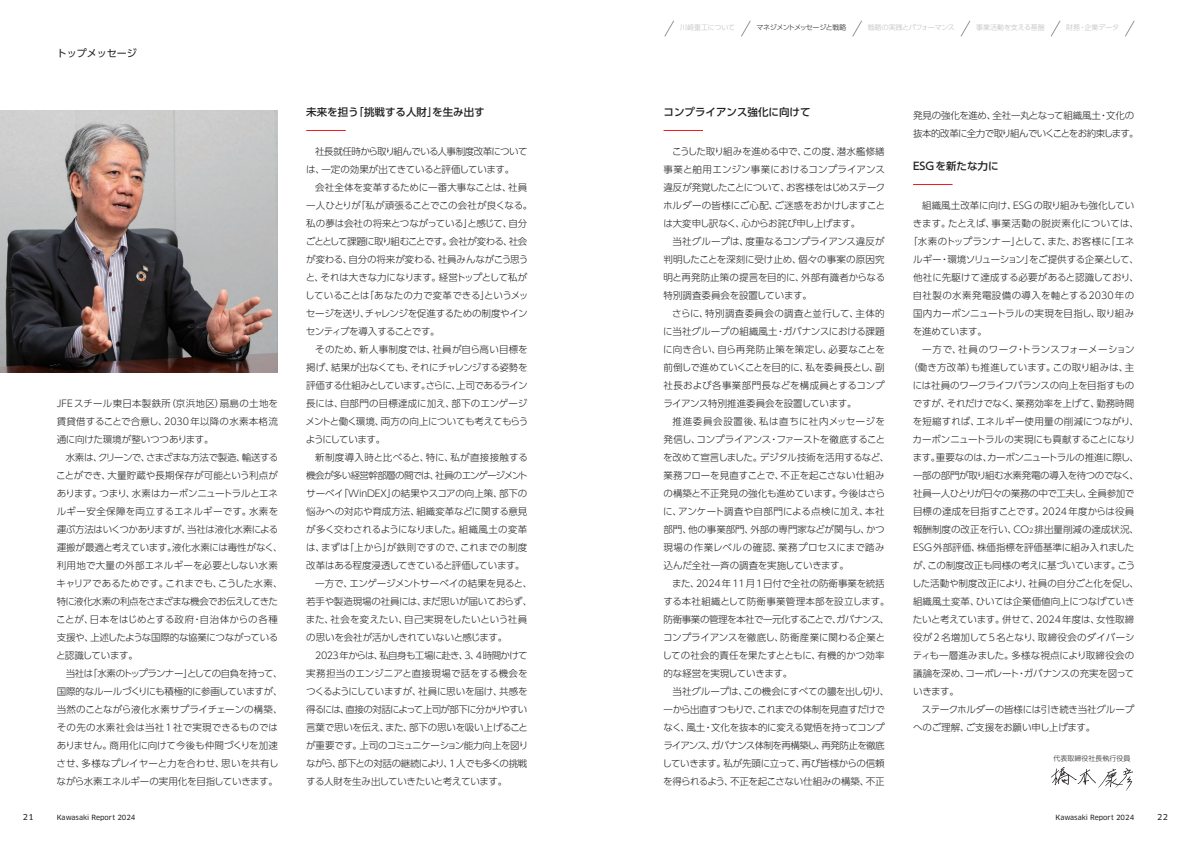
<style>
.page{position:relative;width:1191px;height:842px;background:#fff}
.page>*{position:absolute;margin:0;border:0;box-sizing:border-box;transform-origin:0 0}
.t1{font:500 10.5px "UD Shin Go Pro";color:#231f20}
.t2{font:10px "UD Shin Go Pro";color:#231f20}
.t3{font:300 9.5px/18px "UD Shin Go Pro";letter-spacing:-.02em;color:#231f20;text-align:justify}
.t4{font:300 9.5px/18px "UD Shin Go Pro";letter-spacing:-.045em;color:#231f20}
.t5{font:300 9.5px "UD Shin Go Pro";color:#231f20}
.t6{font:300 9.5px "UD Shin Go Pro";letter-spacing:-.04em;color:#231f20}
.t7{font:300 9.5px "UD Shin Go Pro";letter-spacing:.025em;color:#231f20}
.t8{font:300 9.5px "UD Shin Go Pro";letter-spacing:-.065em;color:#231f20}
.t9{font:300 9.5px "UD Shin Go Pro";letter-spacing:.01em;color:#231f20}
.t10{font:300 9.5px "UD Shin Go Pro";letter-spacing:.02em;color:#231f20}
.t11{font:300 9.5px "UD Shin Go Pro";letter-spacing:.04em;color:#231f20}
.t12{font:300 9.5px "UD Shin Go Pro";letter-spacing:-.08em;color:#231f20}
.t13{font:300 9.5px "UD Shin Go Pro";letter-spacing:-.055em;color:#231f20}
.t14{font:300 9.5px "UD Shin Go Pro";letter-spacing:-.05em;color:#231f20}
.t15{font:300 9.5px "UD Shin Go Pro";letter-spacing:.03em;color:#231f20}
.t16{font:300 9.5px "UD Shin Go Pro";letter-spacing:.015em;color:#231f20}
.t17{font:300 9.5px "UD Shin Go Pro";letter-spacing:.035em;color:#231f20}
.t18{font:8px "Clan Pro News";color:#231f20}
.t19{font:7px "Clan Pro News";color:#231f20}
.t20{font:300 7px "UD Shin Go Pro";letter-spacing:-.02em;color:#bcbdc0}
.t21{font:300 7px "UD Shin Go Pro";letter-spacing:-.065em;color:#231f20}
.t22{font:300 7px "UD Shin Go Pro";letter-spacing:-.055em;color:#bcbdc0}
.t23{font:300 7px "UD Shin Go Pro";color:#231f20}
.s1{font-size:6.7px}
</style>
<div class="page">
<img style="left:1051px;top:767px;width:82px;height:24px">
<hr style="left:306px;top:130px;width:40px;height:1px;background:#ee1d23">
<hr style="left:663px;top:130px;width:40px;height:1px;background:#ee1d23">
<hr style="left:913px;top:184px;width:39px;height:1px;background:#ee1d23">
<img style="left:0;top:111px;width:278px;height:261px">
<svg style="left:664px;top:21px;width:10px;height:16px"></svg>
<svg style="left:741px;top:21px;width:9px;height:16px"></svg>
<svg style="left:852px;top:21px;width:10px;height:16px"></svg>
<svg style="left:960px;top:21px;width:10px;height:16px"></svg>
<svg style="left:1051px;top:21px;width:9px;height:16px"></svg>
<svg style="left:1125px;top:21px;width:9px;height:16px"></svg>
<p class="t2" style="left:57px;top:45px;width:81px">トップメッセージ</p>
<p class="t3" style="left:57px;top:394px;width:223px">JFEスチール東日本製鉄所（京浜地区）扇島の土地を賃貸借することで合意し、2030年以降の水素本格流通に向けた環境が整いつつあります。</p>
<p class="t3" style="left:56px;top:448px;width:228px;text-align:left;text-indent:10px">水素は、クリーンで、さまざまな方法で製造、輸送することができ、大量貯蔵や長期保存が可能という利点があります。つまり、水素はカーボンニュートラルとエネルギー安全保障を両立するエネルギーです。水素を運ぶ方法はいくつかありますが、当社は液化水素による運搬が最適と考えています。液化水素には毒性がなく、利用地で大量の外部エネルギーを必要としない水素キャリアであるためです。これまでも、こうした水素、特に液化水素の利点をさまざまな機会でお伝えしてきたことが、日本をはじめとする政府・自治体からの各種支援や、上述したような国際的な協業につながっていると認識しています。</p>
<p class="t3" style="left:56px;top:664px;width:228px;text-align:left;text-indent:9px">当社は「水素のトップランナー」としての自負を持って、国際的なルールづくりにも積極的に参画していますが、当然のことながら液化水素サプライチェーンの構築、その先の水素社会は当社1社で実現できるものではありません。商用化に向けて今後も仲間づくりを加速させ、多様なプレイヤーと力を合わせ、思いを共有しながら水素エネルギーの実用化を目指していきます。</p>
<p class="t20" style="left:680px;top:22px;width:57px">川崎重工について</p>
<p class="t21" style="left:756px;top:22px;width:91px">マネジメントメッセージと戦略</p>
<p class="t22" style="left:868px;top:22px;width:89px">戦略の実践とパフォーマンス</p>
<p class="t20" style="left:976px;top:22px;width:70px">事業活動を支える基盤</p>
<p class="t20" style="left:1066px;top:22px;width:54px">財務・企業データ</p>
<p class="t1" style="left:306px;top:103px;width:180px">未来を担う「挑戦する人財」を生み出す</p>
<p class="t1" style="left:663px;top:103px;width:148px">コンプライアンス強化に向けて</p>
<p class="t4" style="left:306px;top:142px;width:223px;text-indent:9px">社長就任時から取り組んでいる人事制度改革については、一定の効果が出てきていると評価しています。</p>
<p class="t3" style="left:305px;top:178px;width:228px;text-align:left;text-indent:10px">会社全体を変革するために一番大事なことは、社員一人ひとりが「私が頑張ることでこの会社が良くなる。私の夢は会社の将来とつながっている」と感じて、自分ごととして課題に取り組むことです。会社が変わる、社会が変わる、自分の将来が変わる、社員みんながこう思うと、それは大きな力になります。経営トップとして私がしていることは「あなたの力で変革できる」というメッセージを送り、チャレンジを促進するための制度やインセンティブを導入することです。</p>
<p class="t3" style="left:306px;top:340px;width:224px;text-indent:10px">そのため、新人事制度では、社員が自ら高い目標を掲げ、結果が出なくても、それにチャレンジする姿勢を評価する仕組みとしています。さらに、上司であるライン長には、自部門の目標達成に加え、部下のエンゲージメントと働く環境、両方の向上についても考えてもらうようにしています。</p>
<p class="t17" style="left:315px;top:450px;width:214px">新制度導入時と比べると、特に、私が直接接触する</p>
<p class="t8" style="left:306px;top:468px;width:223px">機会が多い経営幹部層の間では、社員のエンゲージメント</p>
<p class="t3" style="left:306px;top:484px;width:223px">サーベイ「WinDEX」の結果やスコアの向上策、部下の</p>
<p class="t5" style="left:306px;top:504px;width:223px">悩みへの対応や育成方法、組織変革などに関する意見</p>
<p class="t3" style="left:306px;top:520px;width:223px">が多く交わされるようになりました。組織風土の変革</p>
<p class="t7" style="left:306px;top:540px;width:223px">は、まずは「上から」が鉄則ですので、これまでの制度</p>
<p class="t6" style="left:306px;top:558px;width:220px">改革はある程度浸透してきていると評価しています。</p>
<p class="t3" style="left:315px;top:574px;width:218px">一方で、エンゲージメントサーベイの結果を見ると、</p>
<p class="t3" style="left:306px;top:592px;width:227px">若手や製造現場の社員には、まだ思いが届いておらず、</p>
<p class="t10" style="left:306px;top:612px;width:223px">また、社会を変えたい、自己実現をしたいという社員</p>
<p class="t3" style="left:306px;top:628px;width:202px">の思いを会社が活かしきれていないと感じます。</p>
<p class="t8" style="left:315px;top:648px;width:214px">2023年からは、私自身も工場に赴き、3、4時間かけて</p>
<p class="t7" style="left:306px;top:666px;width:223px">実務担当のエンジニアと直接現場で話をする機会を</p>
<p class="t3" style="left:306px;top:682px;width:223px">つくるようにしていますが、社員に思いを届け、共感を</p>
<p class="t12" style="left:306px;top:702px;width:223px">得るには、直接の対話によって上司が部下に分かりやすい</p>
<p class="t3" style="left:306px;top:718px;width:223px">言葉で思いを伝え、また、部下の思いを吸い上げること</p>
<p class="t6" style="left:306px;top:738px;width:224px">が重要です。上司のコミュニケーション能力向上を図り</p>
<p class="t13" style="left:306px;top:756px;width:223px">ながら、部下との対話の継続により、1 人でも多くの挑戦</p>
<p class="t3" style="left:306px;top:772px;width:203px">する人財を生み出していきたいと考えています。</p>
<p class="t3" style="left:663px;top:142px;width:224px;text-indent:9px">こうした取り組みを進める中で、この度、潜水艦修繕事業と舶用エンジン事業におけるコンプライアンス違反が発覚したことについて、お客様をはじめステークホルダーの皆様にご心配、ご迷惑をおかけしますことは大変申し訳なく、心からお詫び申し上げます。</p>
<p class="t3" style="left:663px;top:232px;width:223px;text-indent:9px">当社グループは、度重なるコンプライアンス違反が判明したことを深刻に受け止め、個々の事案の原因究明と再発防止策の提言を目的に、外部有識者からなる特別調査委員会を設置しています。</p>
<p class="t3" style="left:663px;top:304px;width:223px;text-indent:9px">さらに、特別調査委員会の調査と並行して、主体的に当社グループの組織風土・ガバナンスにおける課題に向き合い、自ら再発防止策を策定し、必要なことを前倒しで進めていくことを目的に、私を委員長とし、副社長および各事業部門長などを構成員とするコンプライアンス特別推進委員会を設置しています。</p>
<p class="t3" style="left:663px;top:412px;width:228px;text-align:left;text-indent:9px">推進委員会設置後、私は直ちに社内メッセージを発信し、コンプライアンス・ファーストを徹底することを改めて宣言しました。デジタル技術を活用するなど、業務フローを見直すことで、不正を起こさない仕組みの構築と不正発見の強化も進めています。今後はさらに、アンケート調査や自部門による点検に加え、本社部門、他の事業部門、外部の専門家などが関与し、かつ現場の作業レベルの確認、業務プロセスにまで踏み込んだ全社一斉の調査を実施していきます。</p>
<p class="t3" style="left:662px;top:574px;width:228px;text-align:left;text-indent:10px">また、2024年11月1日付で全社の防衛事業を統括する本社組織として防衛事業管理本部を設立します。防衛事業の管理を本社で一元化することで、ガバナンス、コンプライアンスを徹底し、防衛産業に関わる企業としての社会的責任を果たすとともに、有機的かつ効率的な経営を実現していきます。</p>
<p class="t4" style="left:662px;top:682px;width:228px;text-indent:10px">当社グループは、この機会にすべての膿を出し切り、一から出直すつもりで、これまでの体制を見直すだけでなく、風土・文化を抜本的に変える覚悟を持ってコンプライアンス、ガバナンス体制を再構築し、再発防止を徹底していきます。私が先頭に立って、再び皆様からの信頼を得られるよう、不正を起こさない仕組みの構築、不正</p>
<p class="t4" style="left:913px;top:106px;width:227px">発見の強化を進め、全社一丸となって組織風土・文化の抜本的改革に全力で取り組んでいくことをお約束します。</p>
<p class="t1" style="left:913px;top:157px;width:87px">ESGを新たな力に</p>
<p class="t5" style="left:922px;top:198px;width:214px">組織風土改革に向け、ESGの取り組みも強化してい</p>
<p class="t11" style="left:912px;top:216px;width:228px">きます。たとえば、事業活動の脱炭素化については、</p>
<p class="t9" style="left:908px;top:234px;width:228px">「水素のトップランナー」として、また、お客様に「エネ</p>
<p class="t14" style="left:913px;top:252px;width:227px">ルギー・環境ソリューション」をご提供する企業として、</p>
<p class="t5" style="left:913px;top:270px;width:227px">他社に先駆けて達成する必要があると認識しており、</p>
<p class="t11" style="left:913px;top:288px;width:223px">自社製の水素発電設備の導入を軸とする2030年の</p>
<p class="t3" style="left:913px;top:304px;width:223px">国内カーボンニュートラルの実現を目指し、取り組み</p>
<p class="t3" style="left:912px;top:322px;width:75px">を進めています。</p>
<p class="t7" style="left:922px;top:342px;width:214px">一方で、社員のワーク・トランスフォーメーション</p>
<p class="t9" style="left:908px;top:360px;width:227px">（働き方改革）も推進しています。この取り組みは、主</p>
<p class="t3" style="left:912px;top:376px;width:223px">には社員のワークライフバランスの向上を目指すもの</p>
<p class="t3" style="left:913px;top:394px;width:223px">ですが、それだけでなく、業務効率を上げて、勤務時間</p>
<p class="t10" style="left:912px;top:414px;width:228px">を短縮すれば、エネルギー使用量の削減につながり、</p>
<p class="t3" style="left:912px;top:430px;width:224px">カーボンニュートラルの実現にも貢献することになり</p>
<p class="t6" style="left:912px;top:450px;width:228px">ます。重要なのは、カーボンニュートラルの推進に際し、</p>
<p class="t3" style="left:913px;top:466px;width:227px">一部の部門が取り組む水素発電の導入を待つのでなく、</p>
<p class="t3" style="left:913px;top:484px;width:223px">社員一人ひとりが日々の業務の中で工夫し、全員参加で</p>
<p class="t5" style="left:913px;top:504px;width:223px">目標の達成を目指すことです。2024年度からは役員</p>
<p class="t5" style="left:913px;top:522px;width:227px">報酬制度の改正を行い、CO<span class="s1">2</span>排出量削減の達成状況、</p>
<p class="t5" style="left:913px;top:540px;width:223px">ESG外部評価、株価指標を評価基準に組み入れました</p>
<p class="t3" style="left:913px;top:556px;width:224px">が、この制度改正も同様の考えに基づいています。こう</p>
<p class="t3" style="left:912px;top:574px;width:228px">した活動や制度改正により、社員の自分ごと化を促し、</p>
<p class="t3" style="left:913px;top:592px;width:223px">組織風土変革、ひいては企業価値向上につなげていき</p>
<p class="t3" style="left:913px;top:610px;width:223px">たいと考えています。併せて、2024年度は、女性取締</p>
<p class="t15" style="left:913px;top:630px;width:223px">役が2名増加して5名となり、取締役会のダイバーシ</p>
<p class="t16" style="left:912px;top:648px;width:223px">ティも一層進みました。多様な視点により取締役会の</p>
<p class="t3" style="left:913px;top:664px;width:223px">議論を深め、コーポレート・ガバナンスの充実を図って</p>
<p class="t3" style="left:913px;top:682px;width:47px">いきます。</p>
<p class="t3" style="left:922px;top:700px;width:214px">ステークホルダーの皆様には引き続き当社グループ</p>
<p class="t3" style="left:913px;top:718px;width:184px">へのご理解、ご支援をお願い申し上げます。</p>
<p class="t23" style="left:1053px;top:752px;width:78px">代表取締役社長執行役員</p>
<p class="t18" style="left:23px;top:812px;width:12px">21</p>
<p class="t19" style="left:57px;top:813px;width:80px">Kawasaki Report 2024</p>
<p class="t19" style="left:1055px;top:813px;width:80px">Kawasaki Report 2024</p>
<p class="t18" style="left:1157px;top:812px;width:12px">22</p>
</div>
